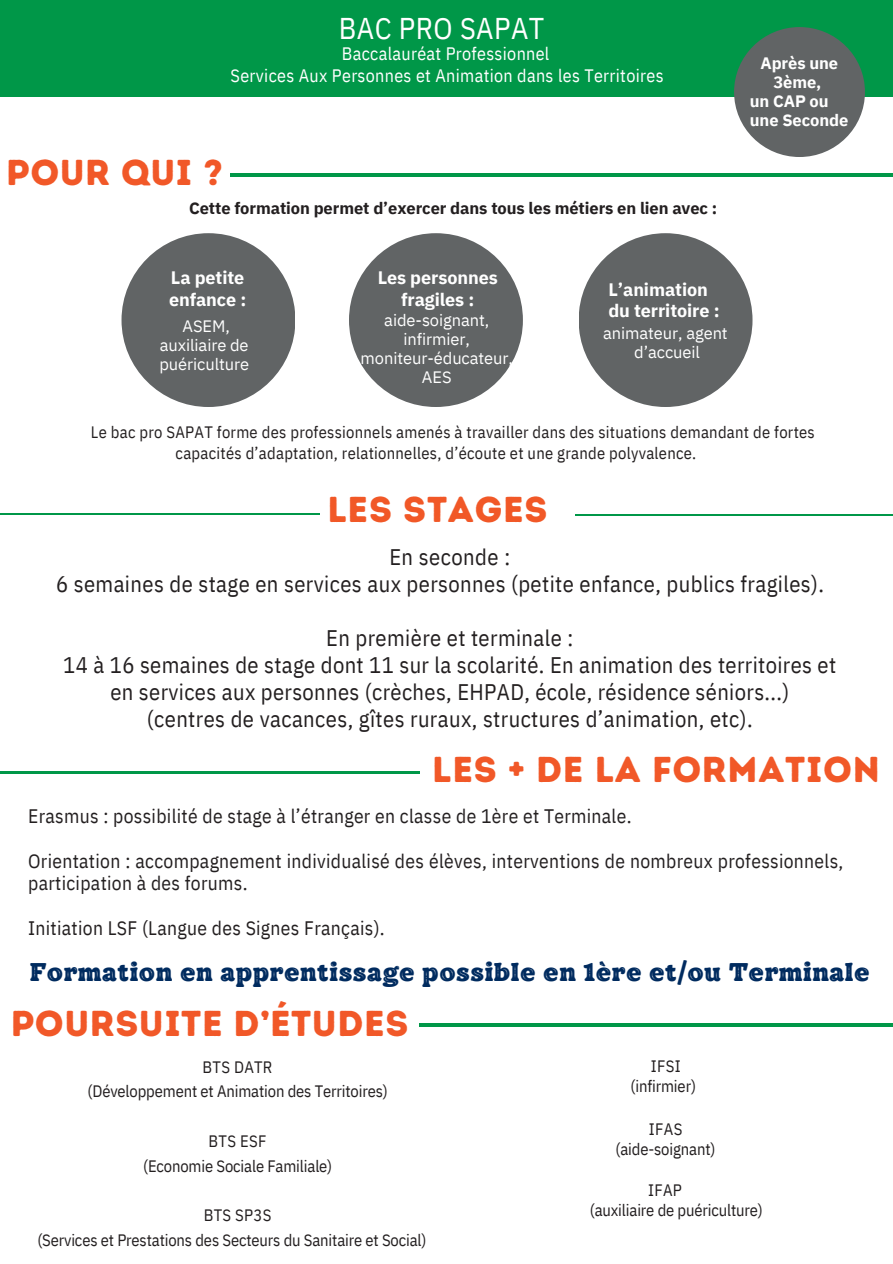
<style>
.page{position:relative;width:893px;height:1264px;background:#fff}
.page>*{position:absolute;margin:0;border:0;box-sizing:border-box;transform-origin:0 0}
.t1{font:36px "Intro Rust Base";letter-spacing:.015em;color:#f15828}
.t2{font:36px "Intro Rust Base";letter-spacing:.02em;color:#f15827}
.t3{font:30px "IBM Plex Sans Cond";letter-spacing:.015em;color:#fff}
.t4{font:25.5px "TT Phobos Inline";letter-spacing:.02em;color:#002b5f}
.t5{font:22.5px/27px "IBM Plex Sans Cond";letter-spacing:.015em;color:#231f20}
.t6{font:19.5px/22.5px "IBM Plex Sans Cond";letter-spacing:.015em;color:#231f20}
.t7{font:18px/21.3px "IBM Plex Sans Cond";letter-spacing:.02em;color:#fff;text-align:center}
.t8{font:700 18px/21.3px "IBM Plex Sans";letter-spacing:-.005em;color:#fff}
.t9{font:16.5px/24.8px "IBM Plex Sans Cond";letter-spacing:-.01em;color:#231f20;text-align:center}
.t10{font:16.5px/21.3px "IBM Plex Sans Cond";letter-spacing:.015em;color:#231f20}
.t11{font:16.5px/19.2px "IBM Plex Sans";letter-spacing:-.005em;color:#fff;text-align:center}
.t12{font:700 16.5px "IBM Plex Sans";letter-spacing:-.005em;color:#231f20}
.t13{font:700 16.5px "IBM Plex Sans";letter-spacing:-.005em;color:#fff}
.t14{font:16.5px "IBM Plex Sans Cond";letter-spacing:-.005em;color:#231f20}
</style>
<div class="page">
<div style="left:121px;top:233px;width:174px;height:174px;background:#616465;border-radius:50%"></div>
<hr style="left:0;top:513px;width:319px;height:1px;background:#009748">
<hr style="left:0;top:771px;width:419px;height:2px;background:#009748">
<div style="left:349px;top:233px;width:174px;height:174px;background:#616465;border-radius:50%"></div>
<hr style="left:230px;top:173px;width:662px;height:3px;background:#009748">
<hr style="left:418px;top:1023px;width:474px;height:3px;background:#009748">
<hr style="left:575px;top:514px;width:317px;height:1px;background:#009748">
<div style="left:578px;top:233px;width:174px;height:174px;background:#616465;border-radius:50%"></div>
<div style="left:0;top:0;width:892px;height:97px;background:#009748"></div>
<div style="left:734px;top:27px;width:130px;height:130px;background:#616465;border-radius:50%"></div>
<h2 class="t3" style="left:338px;top:8px;width:207px">BAC PRO SAPAT</h2>
<p class="t7" style="left:230px;top:43px;width:434px">Baccalauréat Professionnel<br>Services Aux Personnes et Animation dans les Territoires</p>
<h1 class="t1" style="left:6px;top:150px;width:218px">POUR QUI ?</h1>
<p class="t12" style="left:189px;top:197px;width:529px">Cette formation permet d’exercer dans tous les métiers en lien avec :</p>
<p class="t8" style="left:169px;top:267px;width:79px">La petite enfance :</p>
<p class="t8" style="left:377px;top:267px;width:122px;text-align:center">Les personnes fragiles :</p>
<p class="t8" style="left:608px;top:278px;width:113px">L’animation du territoire :</p>
<p class="t11" style="left:159px;top:316px;width:91px">ASEM, auxiliaire de puériculture</p>
<p class="t11" style="left:360px;top:310px;width:154px">aide-soignant, infirmier, moniteur-éducateur,<br>AES</p>
<p class="t11" style="left:603px;top:323px;width:126px">animateur, agent d’accueil</p>
<p class="t13" style="left:760px;top:52px;width:79px">Après une</p>
<p class="t13" style="left:773px;top:71px;width:49px">3ème,</p>
<p class="t13" style="left:749px;top:90px;width:80px">un CAP ou</p>
<p class="t13" style="left:749px;top:109px;width:100px">une Seconde</p>
<p class="t10" style="left:176px;top:421px;width:640px;text-indent:-85px">Le bac pro SAPAT forme des professionnels amenés à travailler dans des situations demandant de fortes capacités d’adaptation, relationnelles, d’écoute et une grande polyvalence.</p>
<h1 class="t2" style="left:327px;top:487px;width:221px">LES STAGES</h1>
<p class="t5" style="left:56px;top:543px;width:769px;text-indent:333px">En seconde :<br>6 semaines de stage en services aux personnes (petite enfance, publics fragiles).</p>
<p class="t5" style="left:63px;top:624px;width:774px;text-align:center">En première et terminale :<br>14 à 16 semaines de stage dont 11 sur la scolarité. En animation des territoires et en services aux personnes (crèches, EHPAD, école, résidence séniors...)<br>(centres de vacances, gîtes ruraux, structures d’animation, etc).</p>
<h1 class="t1" style="left:432px;top:748px;width:449px">LES + DE LA FORMATION</h1>
<p class="t6" style="left:28px;top:804px;width:605px">Erasmus : possibilité de stage à l’étranger en classe de 1ère et Terminale.</p>
<p class="t6" style="left:28px;top:849px;width:816px">Orientation : accompagnement individualisé des élèves, interventions de nombreux professionnels, participation à des forums.</p>
<p class="t6" style="left:28px;top:916px;width:358px">Initiation LSF (Langue des Signes Français).</p>
<p class="t4" style="left:30px;top:957px;width:841px">Formation en apprentissage possible en 1ère et/ou Terminale</p>
<h1 class="t1" style="left:11px;top:1001px;width:399px">POURSUITE D’ÉTUDES</h1>
<p class="t9" style="left:88px;top:1053px;width:302px">BTS DATR<br>(Développement et Animation des Territoires)</p>
<p class="t9" style="left:143px;top:1128px;width:190px">BTS ESF<br>(Economie Sociale Familiale)</p>
<p class="t9" style="left:37px;top:1202px;width:390px;text-align:left;text-indent:166px">BTS SP3S<br>(Services et Prestations des Secteurs du Sanitaire et Social)</p>
<p class="t10" style="left:650px;top:1055px;width:31px">IFSI</p>
<p class="t14" style="left:630px;top:1075px;width:67px">(infirmier)</p>
<p class="t10" style="left:649px;top:1118px;width:35px">IFAS</p>
<p class="t9" style="left:615px;top:1136px;width:101px">(aide-soignant)</p>
<p class="t10" style="left:648px;top:1178px;width:35px">IFAP</p>
<p class="t9" style="left:589px;top:1197px;width:174px">(auxiliaire de puériculture)</p>
</div>
